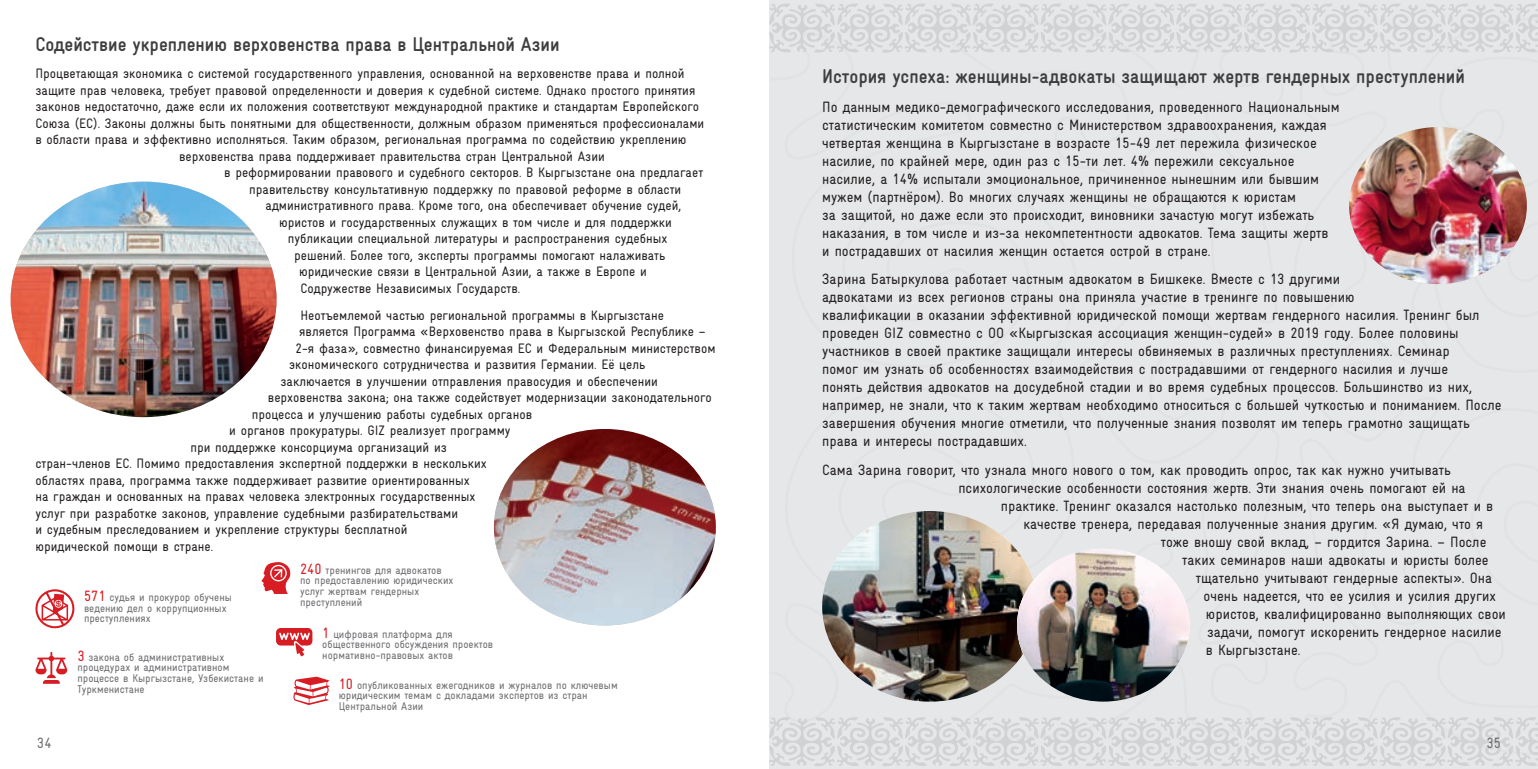
<style>
.page{position:relative;width:1538px;height:769px;background:#fff}
.page>*{position:absolute;margin:0;border:0;box-sizing:border-box;transform-origin:0 0}
.SubHeader_grey_16pt{font:700 condensed 20px "GIZ Gravur Pro CA";color:#3e3e3f}
.SS_TEXT{font:condensed 15px/18px "GIZ Gravur Pro CA";color:#231f20}
.t1{font:condensed 15px "GIZ Gravur Pro CA";color:#6c6d70}
.Main_TEXT{font:condensed 13.75px "GIZ Gravur Pro CA";color:#231f20}
.box_gray_TEXT{font:condensed 11.25px/10.6px "GIZ Gravur Pro CA";color:#6c6d70}
.s1{font-size:15px;color:#d81c23}
</style>
<div class="page">
<div style="left:769px;top:0;width:769px;height:769px;background:#e6e7e9"></div>
<svg style="left:769px;top:717px;width:769px;height:49px"></svg>
<svg style="left:769px;top:4px;width:769px;height:49px"></svg>
<img style="left:11px;top:182px;width:266px;height:235px">
<img style="left:494px;top:429px;width:222px;height:196px">
<svg style="left:276px;top:628px;width:36px;height:28px"></svg>
<svg style="left:35px;top:652px;width:32px;height:32px"></svg>
<svg style="left:35px;top:589px;width:40px;height:40px"></svg>
<svg style="left:293px;top:677px;width:37px;height:28px"></svg>
<svg style="left:261px;top:562px;width:29px;height:32px"></svg>
<img style="left:1349px;top:127px;width:178px;height:157px">
<img style="left:822px;top:511px;width:195px;height:191px">
<img style="left:1017px;top:549px;width:173px;height:153px">
<p class="SubHeader_grey_16pt" style="left:35px;top:33px;width:526px">Содействие укреплению верховенства права в Центральной Азии</p>
<p class="Main_TEXT" style="left:35px;top:66px;width:651px">Процветающая экономика с системой государственного управления, основанной на верховенстве права и полной</p>
<p class="Main_TEXT" style="left:35px;top:82px;width:661px">защите прав человека, требует правовой определенности и доверия к судебной системе. Однако простого принятия</p>
<p class="Main_TEXT" style="left:35px;top:99px;width:665px">законов недостаточно, даже если их положения соответствуют международной практике и стандартам Европейского</p>
<p class="Main_TEXT" style="left:35px;top:115px;width:670px">Союза (ЕС). Законы должны быть понятными для общественности, должным образом применяться профессионалами</p>
<p class="Main_TEXT" style="left:35px;top:132px;width:652px">в области права и эффективно исполняться. Таким образом, региональная программа по содействию укреплению</p>
<p class="Main_TEXT" style="left:179px;top:148px;width:427px">верховенства права поддерживает правительства стран Центральной Азии</p>
<p class="Main_TEXT" style="left:224px;top:165px;width:480px">в реформировании правового и судебного секторов. В Кыргызстане она предлагает</p>
<p class="Main_TEXT" style="left:249px;top:181px;width:434px">правительству консультативную поддержку по правовой реформе в области</p>
<p class="Main_TEXT" style="left:265px;top:198px;width:417px">административного права. Кроме того, она обеспечивает обучение судей,</p>
<p class="Main_TEXT" style="left:279px;top:214px;width:394px">юристов и государственных служащих в том числе и для поддержки</p>
<p class="Main_TEXT" style="left:288px;top:231px;width:381px">публикации специальной литературы и распространения судебных</p>
<p class="Main_TEXT" style="left:294px;top:247px;width:373px">решений. Более того, эксперты программы помогают налаживать</p>
<p class="Main_TEXT" style="left:299px;top:264px;width:349px">юридические связи в Центральной Азии, а также в Европе и</p>
<p class="Main_TEXT" style="left:300px;top:280px;width:221px">Содружестве Независимых Государств.</p>
<p class="Main_TEXT" style="left:300px;top:307px;width:365px">Неотъемлемой частью региональной программы в Кыргызстане</p>
<p class="Main_TEXT" style="left:299px;top:324px;width:408px">является Программа «Верховенство права в Кыргызской Республике –</p>
<p class="Main_TEXT" style="left:295px;top:340px;width:422px">2-я фаза», совместно финансируемая ЕС и Федеральным министерством</p>
<p class="Main_TEXT" style="left:289px;top:357px;width:358px">экономического сотрудничества и развития Германии. Её цель</p>
<p class="Main_TEXT" style="left:280px;top:373px;width:379px">заключается в улучшении отправления правосудия и обеспечении</p>
<p class="Main_TEXT" style="left:268px;top:390px;width:445px">верховенства закона; она также содействует модернизации законодательного</p>
<p class="Main_TEXT" style="left:252px;top:406px;width:282px">процесса и улучшению работы судебных органов</p>
<p class="Main_TEXT" style="left:229px;top:423px;width:283px">и органов прокуратуры. GIZ реализует программу</p>
<p class="Main_TEXT" style="left:190px;top:439px;width:258px">при поддержке консорциума организаций из</p>
<p class="Main_TEXT" style="left:35px;top:456px;width:453px">стран‑членов ЕС. Помимо предоставления экспертной поддержки в нескольких</p>
<p class="Main_TEXT" style="left:35px;top:472px;width:436px">областях права, программа также поддерживает развитие ориентированных</p>
<p class="Main_TEXT" style="left:35px;top:489px;width:441px">на граждан и основанных на правах человека электронных государственных</p>
<p class="Main_TEXT" style="left:35px;top:505px;width:424px">услуг при разработке законов, управление судебными разбирательствами</p>
<p class="Main_TEXT" style="left:35px;top:522px;width:373px">и судебным преследованием и укрепление структуры бесплатной</p>
<p class="Main_TEXT" style="left:35px;top:538px;width:179px">юридической помощи в стране.</p>
<p class="box_gray_TEXT" style="left:84px;top:592px;width:149px"><span class="s1">571</span> судья и прокурор обучены ведению дел о коррупционных преступлениях</p>
<p class="box_gray_TEXT" style="left:300px;top:565px;width:155px"><span class="s1">240</span> тренингов для адвокатов по предоставлению юридических услуг жертвам гендерных преступлений</p>
<p class="box_gray_TEXT" style="left:322px;top:628px;width:172px"><span class="s1">1</span> цифровая платформа для общественного обсуждения проектов</p>
<p class="box_gray_TEXT" style="left:77px;top:651px;width:148px"><span class="s1">3</span> закона об административных</p>
<p class="box_gray_TEXT" style="left:322px;top:650px;width:132px">нормативно‑правовых актов</p>
<p class="box_gray_TEXT" style="left:77px;top:662px;width:188px">процедурах и административном процессе в Кыргызстане, Узбекистане и<br>Туркменистане</p>
<p class="box_gray_TEXT" style="left:339px;top:679px;width:280px"><span class="s1">10</span> опубликованных ежегодников и журналов по ключевым юридическим темам с докладами экспертов из стран<br>Центральной Азии</p>
<p class="SubHeader_grey_16pt" style="left:822px;top:65px;width:644px">История успеха: женщины‑адвокаты защищают жертв гендерных преступлений</p>
<p class="SS_TEXT" style="left:822px;top:97px;width:519px">По данным медико‑демографического исследования, проведенного Национальным статистическим комитетом совместно с Министерством здравоохранения, каждая четвертая женщина в Кыргызстане в возрасте 15‑49 лет пережила физическое насилие, по крайней мере, один раз с 15‑ти лет. 4% пережили сексуальное насилие, а 14% испытали эмоциональное, причиненное нынешним или бывшим мужем (партнёром). Во многих случаях женщины не обращаются к юристам<br>за защитой, но даже если это происходит, виновники зачастую могут избежать наказания, в том числе и из‑за некомпетентности адвокатов. Тема защиты жертв и пострадавших от насилия женщин остается острой в стране.</p>
<p class="SS_TEXT" style="left:822px;top:270px;width:681px">Зарина Батыркулова работает частным адвокатом в Бишкеке. Вместе с 13 другими<br>адвокатами из всех регионов страны она приняла участие в тренинге по повышению<br>квалификации в оказании эффективной юридической помощи жертвам гендерного насилия. Тренинг был проведен GIZ совместно с ОО «Кыргызская ассоциация женщин‑судей» в 2019 году. Более половины участников в своей практике защищали интересы обвиняемых в различных преступлениях. Семинар<br>помог им узнать об особенностях взаимодействия с пострадавшими от гендерного насилия и лучше<br>понять действия адвокатов на досудебной стадии и во время судебных процессов. Большинство из них, например, не знали, что к таким жертвам необходимо относиться с большей чуткостью и пониманием. После завершения обучения многие отметили, что полученные знания позволят им теперь грамотно защищать права и интересы пострадавших.</p>
<p class="SS_TEXT" style="left:822px;top:461px;width:630px">Сама Зарина говорит, что узнала много нового о том, как проводить опрос, так как нужно учитывать</p>
<p class="SS_TEXT" style="left:958px;top:479px;width:509px">психологические особенности состояния жертв. Эти знания очень помогают ей на</p>
<p class="SS_TEXT" style="left:1001px;top:497px;width:494px">практике. Тренинг оказался настолько полезным, что теперь она выступает и в</p>
<p class="SS_TEXT" style="left:1023px;top:515px;width:461px">качестве тренера, передавая полученные знания другим. «Я думаю, что я</p>
<p class="SS_TEXT" style="left:1161px;top:533px;width:327px">тоже вношу свой вклад, – гордится Зарина. – После</p>
<p class="SS_TEXT" style="left:1182px;top:551px;width:308px">таких семинаров наши адвокаты и юристы более</p>
<p class="SS_TEXT" style="left:1196px;top:569px;width:298px">тщательно учитывают гендерные аспекты». Она</p>
<p class="SS_TEXT" style="left:1203px;top:587px;width:294px">очень надеется, что ее усилия и усилия других</p>
<p class="SS_TEXT" style="left:1206px;top:605px;width:301px">юристов, квалифицированно выполняющих свои</p>
<p class="SS_TEXT" style="left:1207px;top:623px;width:296px">задачи, помогут искоренить гендерное насилие</p>
<p class="SS_TEXT" style="left:1206px;top:641px;width:96px">в Кыргызстане.</p>
<p class="t1" style="left:37px;top:734px;width:16px">34</p>
<p class="t1" style="left:1486px;top:734px;width:16px">35</p>
</div>
